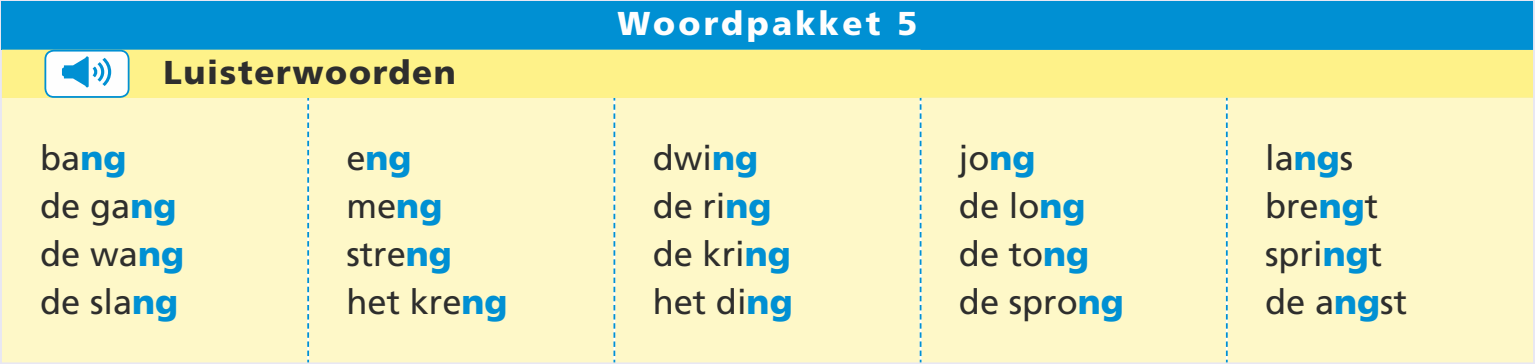
<style>
.page{position:relative;width:1535px;height:364px;background:#fff}
.page>*{position:absolute;margin:0;border:0;box-sizing:border-box;transform-origin:0 0}
.t1{font:34.5px/48px "Frutiger LT Std";color:#2e2e2d}
.t2{font:900 33px "Frutiger LT Std";letter-spacing:.05em;color:#2e2e2d}
.t3{font:900 33px "Frutiger LT Std";letter-spacing:.1em;color:#fefefe}
.s1{font-weight:900;color:#0090d3}
</style>
<div class="page">
<div style="left:920px;top:50px;width:613px;height:48px;background:#fef289"></div>
<div style="left:2px;top:98px;width:1531px;height:264px;background:#fef8c8"></div>
<svg style="left:307px;top:98px;width:2px;height:264px"></svg>
<svg style="left:613px;top:98px;width:2px;height:264px"></svg>
<svg style="left:919px;top:98px;width:2px;height:264px"></svg>
<svg style="left:1226px;top:98px;width:1px;height:264px"></svg>
<div style="left:2px;top:2px;width:1531px;height:48px;background:#0090d3"></div>
<div style="left:2px;top:50px;width:918px;height:48px;background:#fef289"></div>
<div style="left:45px;top:51px;width:84px;height:46px;background:#fefefe;border-radius:9px"></div>
<div style="left:44px;top:50px;width:86px;height:48px;border:2px solid #0090d3;border-radius:9px"></div>
<svg style="left:62px;top:56px;width:49px;height:31px"></svg>
<p class="t2" style="left:164px;top:53px;width:294px">Luisterwoorden</p>
<p class="t3" style="left:617px;top:4px;width:301px">Woordpakket 5</p>
<p class="t1" style="left:40px;top:134px;width:145px">ba<span class="s1">ng<br></span>de ga<span class="s1">ng </span>de wa<span class="s1">ng </span>de sla<span class="s1">ng</span></p>
<p class="t1" style="left:346px;top:134px;width:163px">e<span class="s1">ng </span>me<span class="s1">ng </span>stre<span class="s1">ng </span>het kre<span class="s1">ng</span></p>
<p class="t1" style="left:653px;top:134px;width:142px">dwi<span class="s1">ng </span>de ri<span class="s1">ng </span>de kri<span class="s1">ng </span>het di<span class="s1">ng</span></p>
<p class="t1" style="left:959px;top:134px;width:166px">jo<span class="s1">ng<br></span>de lo<span class="s1">ng </span>de to<span class="s1">ng </span>de spro<span class="s1">ng</span></p>
<p class="t1" style="left:1265px;top:134px;width:143px">la<span class="s1">ng</span>s bre<span class="s1">ng</span>t spri<span class="s1">ng</span>t de a<span class="s1">ng</span>st</p>
</div>
